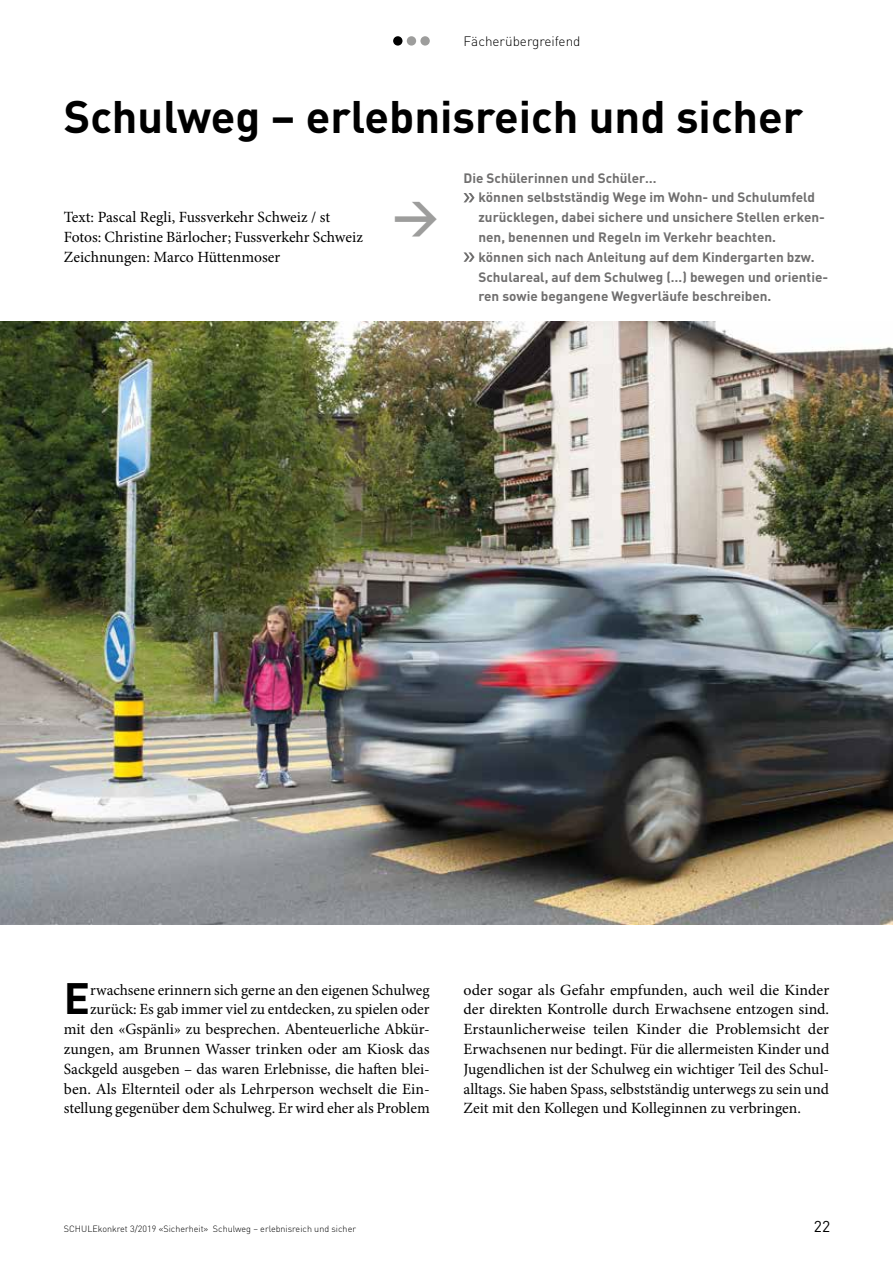
<style>
.page{position:relative;width:893px;height:1263px;background:#fff}
.page>*{position:absolute;margin:0;border:0;box-sizing:border-box;transform-origin:0 0}
.t1{font:700 45px "DIN";color:#000}
.t2{font:700 45px "DIN";color:#9d9d9c}
.t3{font:700 43.35px "DIN";color:#000}
.t4{font:15.6px/19.8px "Minion Pro";color:#000}
.t5{font:15.6px "DIN";color:#000}
.t6{font:700 13.5px/19.8px "DIN";color:#706f6f}
.t7{font:300 13.5px "DIN";color:#000}
.t8{font:300 9px "DIN";color:#000}
</style>
<div class="page">
<img style="left:0;top:321px;width:893px;height:603px">
<div style="left:407px;top:36px;width:9px;height:10px;background:#9d9d9c;border-radius:50%"></div>
<div style="left:420px;top:36px;width:10px;height:10px;background:#9d9d9c;border-radius:50%"></div>
<svg style="left:463px;top:193px;width:12px;height:9px"></svg>
<svg style="left:463px;top:252px;width:12px;height:10px"></svg>
<div style="left:393px;top:36px;width:9px;height:10px;background:#000;border-radius:50%"></div>
<p class="t7" style="left:463px;top:33px;width:119px">Fächerübergreifend</p>
<h1 class="t1" style="left:64px;top:87px;width:741px">Schulweg – erlebnisreich und sicher</h1>
<p class="t4" style="left:64px;top:207px;width:301px">Text: Pascal Regli, Fussverkehr Schweiz / st<br>Fotos: Christine Bärlocher; Fussverkehr Schweiz<br>Zeichnungen: Marco Hüttenmoser</p>
<h1 class="t2" style="left:393px;top:186px;width:48px">&gt;</h1>
<p class="t6" style="left:478px;top:167px;width:351px;text-indent:-15px">Die Schülerinnen und Schüler…<br>können selbstständig Wege im Wohn- und Schulumfeld zurücklegen, dabei sichere und unsichere Stellen erken&shy;nen, benennen und Regeln im Verkehr beachten.<br>können sich nach Anleitung auf dem Kindergarten bzw.<br>Schulareal, auf dem Schulweg (…) bewegen und orientie&shy;ren sowie begangene Wegverläufe beschreiben.</p>
<p class="t4" style="left:64px;top:980px;width:368px;text-align:right">rwachsene erinnern sich gerne an den eigenen Schulweg zurück: Es gab immer viel zu entdecken, zu spielen oder<br>mit den «Gspänli» zu besprechen. Abenteuerliche Abkür&shy;zungen, am Brunnen Wasser trinken oder am Kiosk das Sackgeld ausgeben – das waren Erlebnisse, die haften blei&shy;ben. Als Elternteil oder als Lehrperson wechselt die Ein&shy;stellung gegenüber dem Schulweg. Er wird eher als Problem</p>
<p class="t4" style="left:463px;top:980px;width:367px;text-align:justify">oder sogar als Gefahr empfunden, auch weil die Kinder der direkten Kontrolle durch Erwachsene entzogen sind.<br>Erstaunlicherweise teilen Kinder die Problemsicht der Erwachsenen nur bedingt. Für die allermeisten Kinder und Jugendlichen ist der Schulweg ein wichtiger Teil des Schul&shy;alltags. Sie haben Spass, selbstständig unterwegs zu sein und Zeit mit den Kollegen und Kolleginnen zu verbringen.</p>
<h2 class="t3" style="left:64px;top:970px;width:28px">E</h2>
<p class="t8" style="left:64px;top:1223px;width:294px">SCHULEkonkret 3/2019 «Sicherheit» Schulweg – erlebnisreich und sicher</p>
<p class="t5" style="left:814px;top:1217px;width:18px">22</p>
</div>
